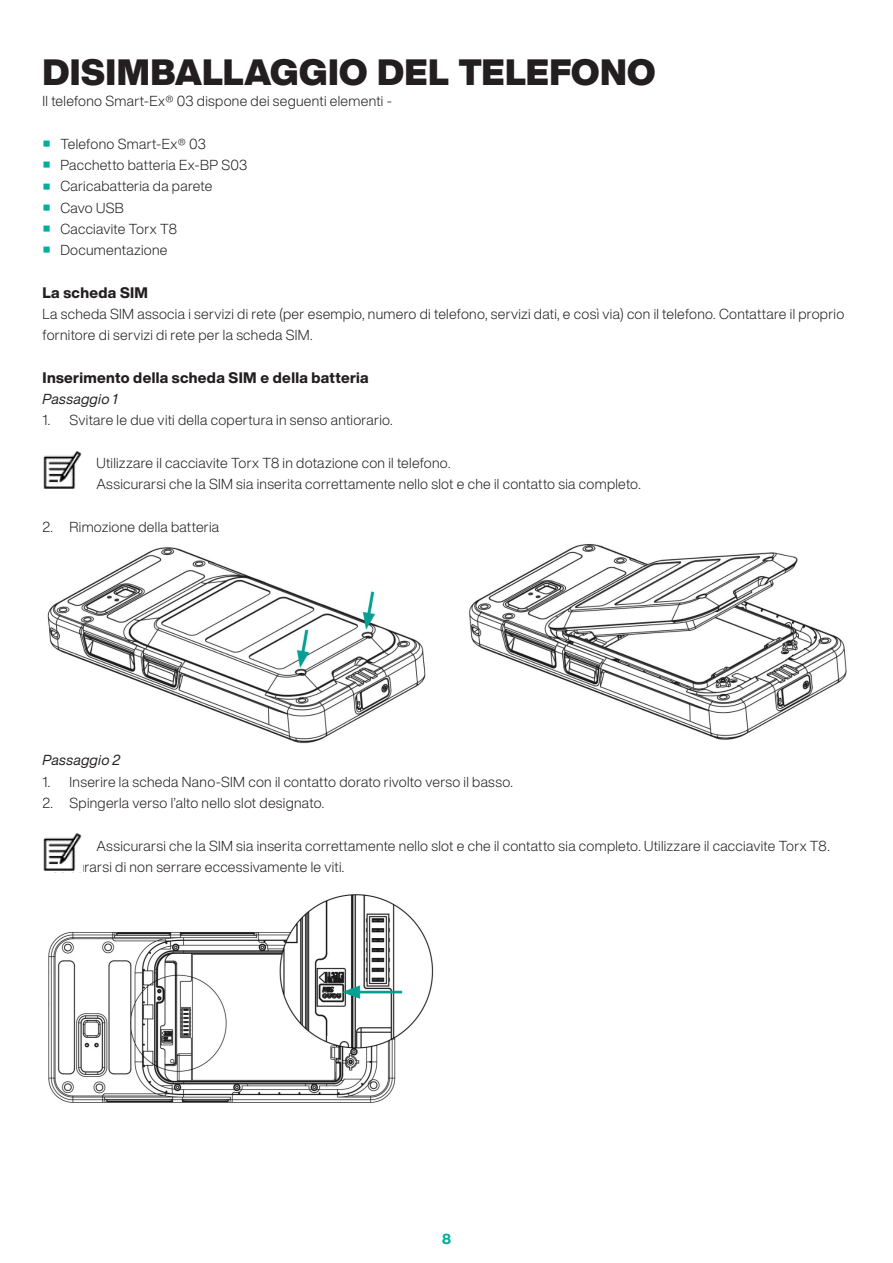
<style>
.page{position:relative;width:893px;height:1263px;background:#fff}
.page>*{position:absolute;margin:0;border:0;box-sizing:border-box;transform-origin:0 0}
.Headline_24_pt__Standard{font:900 36px "Helvetica Now Display";letter-spacing:.01em;color:#231f20}
.Subhead_10_pt__Schwarz{font:800 15px "Helvetica Now Display";letter-spacing:.02em;color:#231f20}
.Fließtext_9_5_pt__Schwarz{font:300 14.25px/21.3px "Helvetica Now Display";letter-spacing:.02em;color:#231f20}
.Fließtext_9_5_pt__Schwarz-2{font:italic 14.25px "Helvetica Now Display";letter-spacing:.02em;color:#231f20}
.t1{font:800 14.25px "Helvetica Now Display";color:#00ae9d}
</style>
<div class="page">
<img style="left:43px;top:833px;width:39px;height:38px">
<img style="left:48px;top:894px;width:386px;height:209px">
<img style="left:43px;top:451px;width:39px;height:38px">
<img style="left:47px;top:544px;width:800px;height:200px">
<p class="Headline_24_pt__Standard" style="left:43px;top:47px;width:614px">DISIMBALLAGGIO DEL TELEFONO</p>
<p class="Fließtext_9_5_pt__Schwarz" style="left:43px;top:90px;width:351px">Il telefono Smart-Ex® 03 dispone dei seguenti elementi -</p>
<p class="Fließtext_9_5_pt__Schwarz" style="left:43px;top:133px;width:164px"><sup>■</sup> Telefono Smart-Ex® 03</p>
<p class="Fließtext_9_5_pt__Schwarz" style="left:43px;top:154px;width:205px"><sup>■</sup> Pacchetto batteria Ex-BP S03</p>
<p class="Fließtext_9_5_pt__Schwarz" style="left:43px;top:176px;width:171px"><sup>■</sup> Caricabatteria da parete</p>
<p class="Fließtext_9_5_pt__Schwarz" style="left:43px;top:197px;width:82px"><sup>■</sup> Cavo USB</p>
<p class="Fließtext_9_5_pt__Schwarz" style="left:43px;top:218px;width:135px"><sup>■</sup> Cacciavite Torx T8</p>
<p class="Fließtext_9_5_pt__Schwarz" style="left:43px;top:239px;width:126px"><sup>■</sup> Documentazione</p>
<p class="Subhead_10_pt__Schwarz" style="left:43px;top:282px;width:107px">La scheda SIM</p>
<p class="Fließtext_9_5_pt__Schwarz" style="left:43px;top:303px;width:803px">La scheda SIM associa i servizi di rete (per esempio, numero di telefono, servizi dati, e così via) con il telefono. Contattare il proprio fornitore di servizi di rete per la scheda SIM.</p>
<p class="Subhead_10_pt__Schwarz" style="left:43px;top:367px;width:328px">Inserimento della scheda SIM e della batteria</p>
<p class="Fließtext_9_5_pt__Schwarz-2" style="left:43px;top:389px;width:77px">Passaggio 1</p>
<p class="Fließtext_9_5_pt__Schwarz" style="left:43px;top:409px;width:352px">1. Svitare le due viti della copertura in senso antiorario.</p>
<p class="Fließtext_9_5_pt__Schwarz" style="left:97px;top:452px;width:355px">Utilizzare il cacciavite Torx T8 in dotazione con il telefono.</p>
<p class="Fließtext_9_5_pt__Schwarz" style="left:97px;top:473px;width:546px">Assicurarsi che la SIM sia inserita correttamente nello slot e che il contatto sia completo.</p>
<p class="Fließtext_9_5_pt__Schwarz" style="left:43px;top:516px;width:178px">2. Rimozione della batteria</p>
<p class="Fließtext_9_5_pt__Schwarz-2" style="left:43px;top:751px;width:79px">Passaggio 2</p>
<p class="Fließtext_9_5_pt__Schwarz" style="left:43px;top:771px;width:472px">1. Inserire la scheda Nano-SIM con il contatto dorato rivolto verso il basso.</p>
<p class="Fließtext_9_5_pt__Schwarz" style="left:43px;top:792px;width:283px">2. Spingerla verso l’alto nello slot designato.</p>
<p class="Fließtext_9_5_pt__Schwarz" style="left:43px;top:835px;width:789px;text-indent:54px">Assicurarsi che la SIM sia inserita correttamente nello slot e che il contatto sia completo. Utilizzare il cacciavite Torx T8.<br>Assicurarsi di non serrare eccessivamente le viti.</p>
<p class="t1" style="left:442px;top:1229px;width:10px">8</p>
</div>
